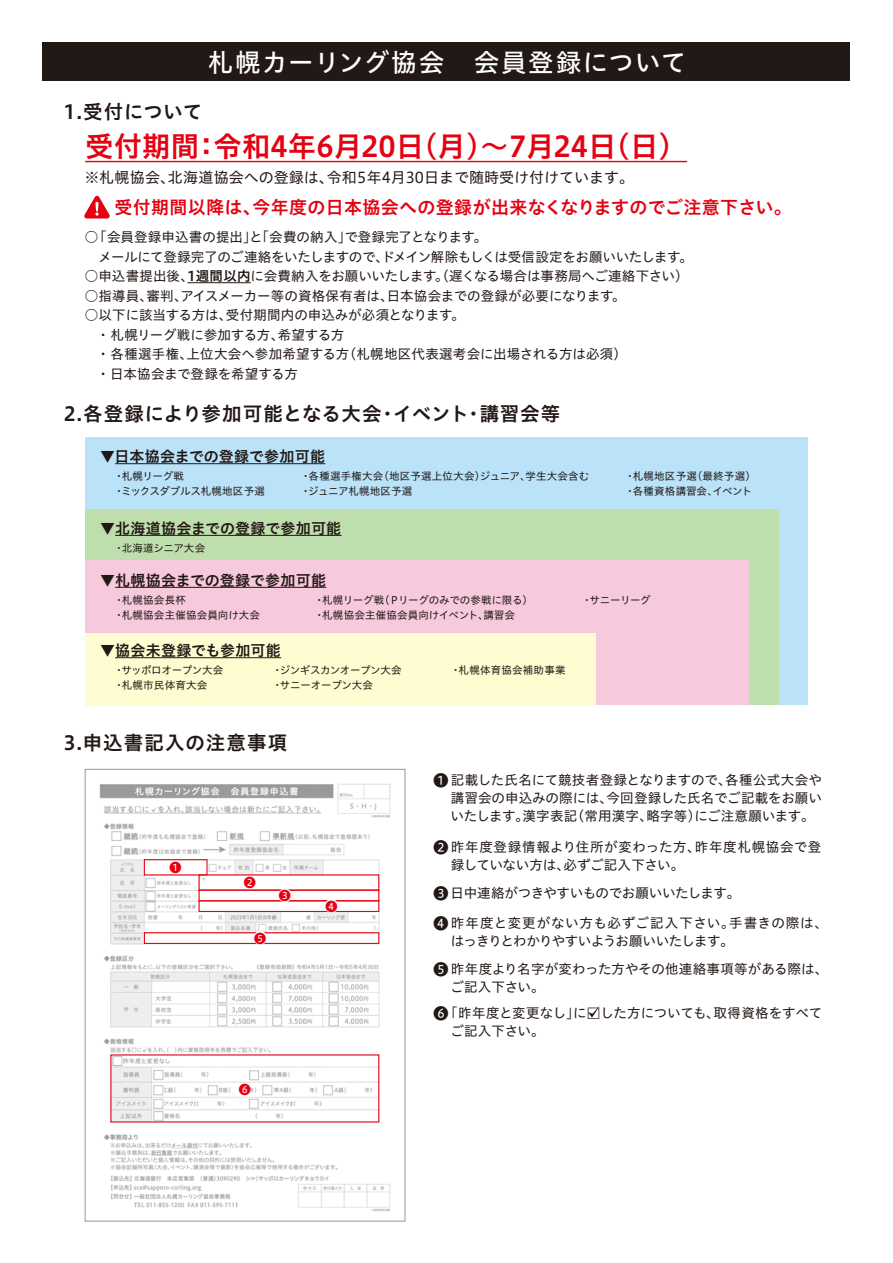
<style>
.page{position:relative;width:893px;height:1263px;background:#fff}
.page>*{position:absolute;margin:0;border:0;box-sizing:border-box;transform-origin:0 0}
.t1{font:28.5px "Hiragino UD Sans Std N W6";color:#e50012}
.t2{font:25.5px "Hiragino UD Sans Std N W5";letter-spacing:.04em;color:#fff}
.t3{font:19.5px "Hiragino UD Sans Std N W6";letter-spacing:.06em;color:#221815}
.t4{font:18px "Hiragino UD Sans Std N W6";letter-spacing:.02em;color:#e50012}
.t5{font:15px "Hiragino UD Sans Std N W6";letter-spacing:.02em;color:#221815}
.t6{font:15px "Hiragino UD Sans Std N W4";color:#221815}
.t7{font:13.5px/19.5px "Hiragino UD Sans Std N W4";letter-spacing:.02em;color:#221815}
.t8{font:13.5px/18px "Hiragino UD Sans Std N W4";letter-spacing:.065em;color:#221815}
.t9{font:13.5px/18px "Hiragino UD Sans Std N W4";letter-spacing:.05em;color:#221815}
.t10{font:12px "Hiragino UD Sans Std N W4";color:#e50012}
.t11{font:10.5px/15px "Hiragino UD Sans Std N W4";letter-spacing:.02em;color:#221815}
.t12{font:10.5px/15px "Hiragino UD Sans Std N W4";color:#221815}
.t13{font:10.5px/15px "Hiragino UD Sans Std N W4";letter-spacing:-.025em;color:#221815}
.t14{font:10.5px/15px "Hiragino UD Sans Std N W4";letter-spacing:-.02em;color:#221815}
.t15{font:10.5px "Hiragino UD Sans Std N W4";letter-spacing:-.01em;color:#221815}
.s1{font-family:"Hiragino UD Sans Std N W6"}
.s2{font-size:15px}
</style>
<div class="page">
<img style="left:85px;top:784px;width:320px;height:438px">
<div style="left:144px;top:859px;width:64px;height:16px;border:1px solid #e50012"></div>
<div style="left:199px;top:889px;width:180px;height:12px;border:1px solid #e50012"></div>
<div style="left:199px;top:900px;width:180px;height:12px;border:1px solid #e50012"></div>
<div style="left:144px;top:932px;width:235px;height:12px;border:1px solid #e50012"></div>
<svg style="left:277px;top:887px;width:16px;height:16px"></svg>
<svg style="left:324px;top:896px;width:15px;height:18px"></svg>
<svg style="left:252px;top:930px;width:16px;height:16px"></svg>
<div style="left:43px;top:43px;width:807px;height:38px;background:#221815"></div>
<svg style="left:588px;top:1006px;width:12px;height:12px"></svg>
<hr style="left:187px;top:282px;width:64px;height:1px;background:#221815">
<div style="left:85px;top:437px;width:723px;height:268px;background:#bae3f9"></div>
<div style="left:85px;top:510px;width:693px;height:195px;background:#bfdeae"></div>
<div style="left:85px;top:561px;width:663px;height:144px;background:#f7c9dd"></div>
<div style="left:85px;top:633px;width:510px;height:72px;background:#fffcd1"></div>
<hr style="left:115px;top:463px;width:210px;height:1px;background:#221815">
<hr style="left:115px;top:587px;width:211px;height:1px;background:#221815">
<hr style="left:115px;top:535px;width:227px;height:1px;background:#221815">
<hr style="left:115px;top:657px;width:166px;height:1px;background:#221815">
<svg style="left:84px;top:196px;width:26px;height:22px"></svg>
<hr style="left:85px;top:161px;width:602px;height:1px;background:#e50012">
<h2 class="t2" style="left:208px;top:43px;width:480px">札幌カーリング協会 会員登録について</h2>
<h3 class="t3" style="left:64px;top:97px;width:140px">1.受付について</h3>
<h1 class="t1" style="left:85px;top:125px;width:603px">受付期間：令和4年6月20日（月）～7月24日（日）</h1>
<p class="t6" style="left:84px;top:166px;width:551px">※札幌協会、北海道協会への登録は、令和5年4月30日まで随時受け付けています。</p>
<h3 class="t4" style="left:114px;top:193px;width:679px">受付期間以降は、今年度の日本協会への登録が出来なくなりますのでご注意下さい。</h3>
<p class="t7" style="left:98px;top:227px;width:596px;text-indent:-13px">○「会員登録申込書の提出」と「会費の納入」で登録完了となります。<br>メールにて登録完了のご連絡をいたしますので、ドメイン解除もしくは受信設定をお願いいたします。</p>
<p class="t7" style="left:85px;top:266px;width:598px">○申込書提出後、<span class="s1">1週間以内</span>に会費納入をお願いいたします。(遅くなる場合は事務局へご連絡下さい)</p>
<p class="t7" style="left:85px;top:285px;width:542px">○指導員、審判、アイスメーカー等の資格保有者は、日本協会までの登録が必要になります。</p>
<p class="t7" style="left:96px;top:305px;width:532px;text-indent:-11px">○以下に該当する方は、受付期間内の申込みが必須となります。<br>・札幌リーグ戦に参加する方、希望する方<br>・各種選手権、上位大会へ参加希望する方（札幌地区代表選考会に出場される方は必須）・日本協会まで登録を希望する方</p>
<h3 class="t3" style="left:64px;top:398px;width:498px">2.各登録により参加可能となる大会・イベント・講習会等</h3>
<p class="t5" style="left:100px;top:445px;width:226px">▼日本協会までの登録で参加可能</p>
<p class="t14" style="left:114px;top:468px;width:153px">・札幌リーグ戦<br>・ミックスダブルス札幌地区予選</p>
<p class="t11" style="left:301px;top:468px;width:290px">・各種選手権大会（地区予選上位大会）ジュニア、学生大会含む・ジュニア札幌地区予選</p>
<p class="t11" style="left:625px;top:468px;width:133px">・札幌地区予選（最終予選）・各種資格講習会、イベント</p>
<p class="t5" style="left:100px;top:517px;width:243px">▼北海道協会までの登録で参加可能</p>
<p class="t15" style="left:114px;top:540px;width:93px">・北海道シニア大会</p>
<p class="t5" style="left:100px;top:569px;width:227px">▼札幌協会までの登録で参加可能</p>
<p class="t11" style="left:114px;top:592px;width:148px">・札幌協会長杯<br>・札幌協会主催協会員向け大会</p>
<p class="t12" style="left:314px;top:592px;width:220px">・札幌リーグ戦（Ｐリーグのみでの参戦に限る）・札幌協会主催協会員向けイベント、講習会</p>
<p class="t11" style="left:582px;top:592px;width:71px">・サニーリーグ</p>
<p class="t5" style="left:100px;top:639px;width:182px">▼協会未登録でも参加可能</p>
<p class="t11" style="left:114px;top:662px;width:111px">・サッポロオープン大会・札幌市民体育大会</p>
<p class="t13" style="left:272px;top:662px;width:131px">・ジンギスカンオープン大会・サニーオープン大会</p>
<h3 class="t3" style="left:64px;top:728px;width:225px">3.申込書記入の注意事項</h3>
<p class="t10" style="left:170px;top:858px;width:13px">❶</p>
<p class="t10" style="left:244px;top:873px;width:13px">❷</p>
<p class="t10" style="left:254px;top:929px;width:13px">❺</p>
<p class="t10" style="left:279px;top:886px;width:13px">❸</p>
<p class="t10" style="left:325px;top:897px;width:13px">❹</p>
<p class="t10" style="left:239px;top:1080px;width:13px">❻</p>
<p class="t11" style="left:451px;top:662px;width:116px">・札幌体育協会補助事業</p>
<p class="t7" style="left:451px;top:771px;width:373px;line-height:18px;text-align:justify;text-indent:-17px"><span class="s2">❶</span> 記載した氏名にて競技者登録となりますので、各種公式大会や講習会の申込みの際には、今回登録した氏名でご記載をお願いいたします。漢字表記（常用漢字、略字等）にご注意願います。</p>
<p class="t9" style="left:451px;top:837px;width:372px;text-indent:-17px"><span class="s2">❷</span>昨年度登録情報より住所が変わった方、昨年度札幌協会で登録していない方は、必ずご記入下さい。</p>
<p class="t7" style="left:434px;top:882px;width:308px"><span class="s2">❸</span> 日中連絡がつきやすいものでお願いいたします。</p>
<p class="t8" style="left:451px;top:913px;width:379px;text-indent:-17px"><span class="s2">❹</span>昨年度と変更がない方も必ずご記入下さい。手書きの際は、はっきりとわかりやすいようお願いいたします。</p>
<p class="t7" style="left:450px;top:959px;width:379px;line-height:18px;text-indent:-17px"><span class="s2">❺</span> 昨年度より名字が変わった方やその他連絡事項等がある際は、ご記入下さい。</p>
<p class="t7" style="left:450px;top:1004px;width:373px;line-height:17.2px;text-indent:-17px"><span class="s2">❻</span>「昨年度と変更なし」に<span class="s2">□</span>した方についても、取得資格をすべてご記入下さい。</p>
</div>
